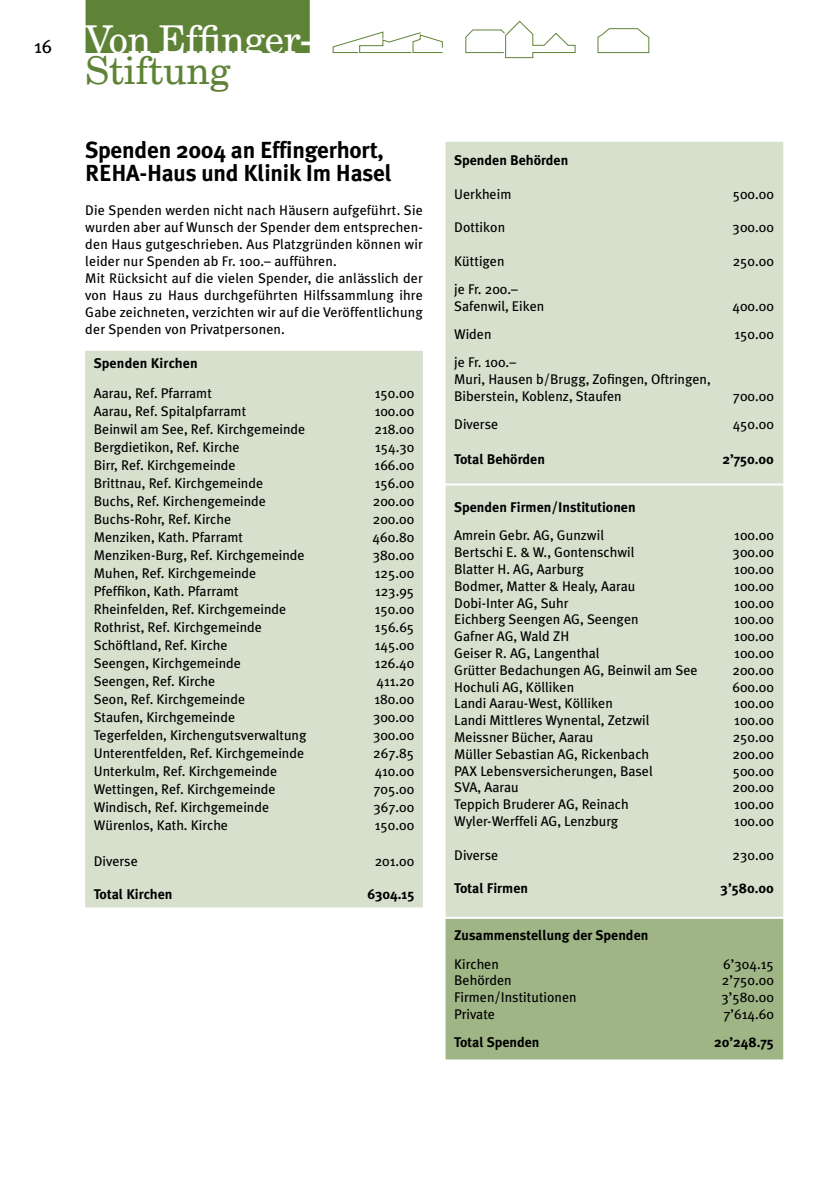
<style>
.page{position:relative;width:840px;height:1191px;background:#fff}
.page>*{position:absolute;margin:0;border:0;box-sizing:border-box;transform-origin:0 0}
.t1{font:38.4px "New Century Schlbk";letter-spacing:-.01em;color:#fff}
.t2{font:38.4px "New Century Schlbk";letter-spacing:-.005em;color:#5f8336}
.t3{font:700 23.2px/23.2px "Meta Plus";letter-spacing:-.01em;color:#000}
.t4{font:19px "Meta Plus";color:#000}
.t5{font:14px/17px "Meta Plus";color:#000}
.t6{font:700 14px "Meta Plus";color:#000}
</style>
<div class="page">
<div style="left:85px;top:0;width:224px;height:53px;background:#5f8336"></div>
<svg style="left:332px;top:31px;width:111px;height:22px"></svg>
<svg style="left:465px;top:21px;width:110px;height:37px"></svg>
<svg style="left:597px;top:28px;width:52px;height:25px"></svg>
<div style="left:85px;top:351px;width:337px;height:556px;background:#d7e0cd"></div>
<div style="left:445px;top:142px;width:337px;height:774px;background:#d7e0cd"></div>
<div style="left:445px;top:918px;width:337px;height:141px;background:#9fb586"></div>
<hr style="left:437px;top:483px;width:358px;height:2px;background:#fff">
<h3 class="t4" style="left:34px;top:35px;width:20px">16</h3>
<h1 class="t1" style="left:85px;top:16px;width:229px">Von Effinger-</h1>
<h1 class="t2" style="left:85px;top:47px;width:147px">Stiftung</h1>
<h2 class="t3" style="left:85px;top:138px;width:308px">Spenden 2004 an Effingerhort,<br>REHA-Haus und Klinik Im Hasel</h2>
<p class="t5" style="left:85px;top:202px;width:339px">Die Spenden werden nicht nach Häusern aufgeführt. Sie wurden aber auf Wunsch der Spender dem entsprechen&shy;den Haus gutgeschrieben. Aus Platzgründen können wir leider nur Spenden ab Fr. 100.– aufführen.<br>Mit Rücksicht auf die vielen Spender, die anlässlich der von Haus zu Haus durchgeführten Hilfssammlung ihre Gabe zeichneten, verzichten wir auf die Veröffentlichung der Spenden von Privatpersonen.</p>
<p class="t6" style="left:94px;top:355px;width:105px">Spenden Kirchen</p>
<p class="t5" style="left:94px;top:384px;width:119px">Aarau, Ref. Pfarramt</p>
<p class="t5" style="left:374px;top:384px;width:41px">150.00</p>
<p class="t5" style="left:94px;top:402px;width:154px">Aarau, Ref. Spitalpfarramt</p>
<p class="t5" style="left:374px;top:402px;width:41px">100.00</p>
<p class="t5" style="left:94px;top:420px;width:213px">Beinwil am See, Ref. Kirchgemeinde</p>
<p class="t5" style="left:374px;top:420px;width:41px">218.00</p>
<p class="t5" style="left:94px;top:438px;width:147px">Bergdietikon, Ref. Kirche</p>
<p class="t5" style="left:375px;top:438px;width:41px">154.30</p>
<p class="t5" style="left:94px;top:456px;width:143px">Birr, Ref. Kirchgemeinde</p>
<p class="t5" style="left:374px;top:456px;width:41px">166.00</p>
<p class="t5" style="left:94px;top:474px;width:171px">Brittnau, Ref. Kirchgemeinde</p>
<p class="t5" style="left:374px;top:474px;width:41px">156.00</p>
<p class="t5" style="left:94px;top:492px;width:174px">Buchs, Ref. Kirchengemeinde</p>
<p class="t5" style="left:373px;top:492px;width:43px">200.00</p>
<p class="t5" style="left:94px;top:510px;width:139px">Buchs-Rohr, Ref. Kirche</p>
<p class="t5" style="left:373px;top:510px;width:43px">200.00</p>
<p class="t5" style="left:94px;top:528px;width:151px">Menziken, Kath. Pfarramt</p>
<p class="t5" style="left:372px;top:528px;width:43px">460.80</p>
<p class="t5" style="left:94px;top:546px;width:212px">Menziken-Burg, Ref. Kirchgemeinde</p>
<p class="t5" style="left:372px;top:546px;width:43px">380.00</p>
<p class="t5" style="left:94px;top:564px;width:164px">Muhen, Ref. Kirchgemeinde</p>
<p class="t5" style="left:374px;top:564px;width:41px">125.00</p>
<p class="t5" style="left:94px;top:582px;width:146px">Pfeffikon, Kath. Pfarramt</p>
<p class="t5" style="left:375px;top:582px;width:41px">123.95</p>
<p class="t5" style="left:94px;top:600px;width:194px">Rheinfelden, Ref. Kirchgemeinde</p>
<p class="t5" style="left:374px;top:600px;width:41px">150.00</p>
<p class="t5" style="left:94px;top:618px;width:170px">Rothrist, Ref. Kirchgemeinde</p>
<p class="t5" style="left:375px;top:618px;width:41px">156.65</p>
<p class="t5" style="left:94px;top:636px;width:135px">Schöftland, Ref. Kirche</p>
<p class="t5" style="left:374px;top:636px;width:41px">145.00</p>
<p class="t5" style="left:94px;top:654px;width:148px">Seengen, Kirchgemeinde</p>
<p class="t5" style="left:374px;top:654px;width:41px">126.40</p>
<p class="t5" style="left:94px;top:672px;width:123px">Seengen, Ref. Kirche</p>
<p class="t5" style="left:376px;top:672px;width:39px">411.20</p>
<p class="t5" style="left:94px;top:690px;width:153px">Seon, Ref. Kirchgemeinde</p>
<p class="t5" style="left:374px;top:690px;width:41px">180.00</p>
<p class="t5" style="left:94px;top:708px;width:143px">Staufen, Kirchgemeinde</p>
<p class="t5" style="left:373px;top:708px;width:43px">300.00</p>
<p class="t5" style="left:94px;top:726px;width:214px">Tegerfelden, Kirchengutsverwaltung</p>
<p class="t5" style="left:373px;top:726px;width:43px">300.00</p>
<p class="t5" style="left:94px;top:744px;width:212px">Unterentfelden, Ref. Kirchgemeinde</p>
<p class="t5" style="left:373px;top:744px;width:43px">267.85</p>
<p class="t5" style="left:94px;top:762px;width:185px">Unterkulm, Ref. Kirchgemeinde</p>
<p class="t5" style="left:374px;top:762px;width:41px">410.00</p>
<p class="t5" style="left:94px;top:780px;width:183px">Wettingen, Ref. Kirchgemeinde</p>
<p class="t5" style="left:373px;top:780px;width:42px">705.00</p>
<p class="t5" style="left:94px;top:798px;width:177px">Windisch, Ref. Kirchgemeinde</p>
<p class="t5" style="left:373px;top:798px;width:42px">367.00</p>
<p class="t5" style="left:94px;top:816px;width:136px">Würenlos, Kath. Kirche</p>
<p class="t5" style="left:374px;top:816px;width:41px">150.00</p>
<p class="t5" style="left:94px;top:852px;width:46px">Diverse</p>
<p class="t5" style="left:374px;top:852px;width:41px">201.00</p>
<p class="t6" style="left:94px;top:886px;width:80px">Total Kirchen</p>
<p class="t6" style="left:367px;top:886px;width:48px">6304.15</p>
<p class="t6" style="left:454px;top:152px;width:116px">Spenden Behörden</p>
<p class="t5" style="left:454px;top:185px;width:59px">Uerkheim</p>
<p class="t5" style="left:732px;top:185px;width:43px">500.00</p>
<p class="t5" style="left:454px;top:219px;width:52px">Dottikon</p>
<p class="t5" style="left:732px;top:219px;width:43px">300.00</p>
<p class="t5" style="left:454px;top:252px;width:52px">Küttigen</p>
<p class="t5" style="left:732px;top:252px;width:43px">250.00</p>
<p class="t5" style="left:454px;top:280px;width:92px">je Fr. 200.–<br>Safenwil, Eiken</p>
<p class="t5" style="left:732px;top:297px;width:43px">400.00</p>
<p class="t5" style="left:454px;top:325px;width:39px">Widen</p>
<p class="t5" style="left:734px;top:325px;width:41px">150.00</p>
<p class="t5" style="left:454px;top:354px;width:258px">je Fr. 100.–<br>Muri, Hausen b/Brugg, Zofingen, Oftringen,<br>Biberstein, Koblenz, Staufen</p>
<p class="t5" style="left:732px;top:387px;width:42px">700.00</p>
<p class="t5" style="left:454px;top:415px;width:46px">Diverse</p>
<p class="t5" style="left:732px;top:415px;width:43px">450.00</p>
<p class="t6" style="left:454px;top:451px;width:92px">Total Behörden</p>
<p class="t6" style="left:722px;top:451px;width:53px">2’750.00</p>
<p class="t6" style="left:454px;top:499px;width:183px">Spenden Firmen/Institutionen</p>
<p class="t5" style="left:454px;top:527px;width:151px">Amrein Gebr. AG, Gunzwil</p>
<p class="t5" style="left:734px;top:527px;width:41px">100.00</p>
<p class="t5" style="left:454px;top:543px;width:182px">Bertschi E. &amp; W., Gontenschwil</p>
<p class="t5" style="left:732px;top:543px;width:43px">300.00</p>
<p class="t5" style="left:454px;top:560px;width:131px">Blatter H. AG, Aarburg</p>
<p class="t5" style="left:734px;top:560px;width:41px">100.00</p>
<p class="t5" style="left:454px;top:577px;width:183px">Bodmer, Matter &amp; Healy, Aarau</p>
<p class="t5" style="left:734px;top:577px;width:41px">100.00</p>
<p class="t5" style="left:454px;top:594px;width:116px">Dobi-Inter AG, Suhr</p>
<p class="t5" style="left:734px;top:594px;width:41px">100.00</p>
<p class="t5" style="left:454px;top:611px;width:186px">Eichberg Seengen AG, Seengen</p>
<p class="t5" style="left:734px;top:611px;width:41px">100.00</p>
<p class="t5" style="left:454px;top:627px;width:116px">Gafner AG, Wald ZH</p>
<p class="t5" style="left:734px;top:627px;width:41px">100.00</p>
<p class="t5" style="left:454px;top:644px;width:147px">Geiser R. AG, Langenthal</p>
<p class="t5" style="left:734px;top:644px;width:41px">100.00</p>
<p class="t5" style="left:454px;top:661px;width:245px">Grütter Bedachungen AG, Beinwil am See</p>
<p class="t5" style="left:732px;top:661px;width:43px">200.00</p>
<p class="t5" style="left:454px;top:678px;width:121px">Hochuli AG, Kölliken</p>
<p class="t5" style="left:732px;top:678px;width:43px">600.00</p>
<p class="t5" style="left:454px;top:695px;width:160px">Landi Aarau-West, Kölliken</p>
<p class="t5" style="left:734px;top:695px;width:41px">100.00</p>
<p class="t5" style="left:454px;top:711px;width:197px">Landi Mittleres Wynental, Zetzwil</p>
<p class="t5" style="left:734px;top:711px;width:41px">100.00</p>
<p class="t5" style="left:454px;top:728px;width:141px">Meissner Bücher, Aarau</p>
<p class="t5" style="left:732px;top:728px;width:43px">250.00</p>
<p class="t5" style="left:454px;top:745px;width:196px">Müller Sebastian AG, Rickenbach</p>
<p class="t5" style="left:732px;top:745px;width:43px">200.00</p>
<p class="t5" style="left:454px;top:762px;width:200px">PAX Lebensversicherungen, Basel</p>
<p class="t5" style="left:732px;top:762px;width:43px">500.00</p>
<p class="t5" style="left:454px;top:779px;width:66px">SVA, Aarau</p>
<p class="t5" style="left:732px;top:779px;width:43px">200.00</p>
<p class="t5" style="left:454px;top:795px;width:176px">Teppich Bruderer AG, Reinach</p>
<p class="t5" style="left:734px;top:795px;width:41px">100.00</p>
<p class="t5" style="left:454px;top:812px;width:165px">Wyler-Werffeli AG, Lenzburg</p>
<p class="t5" style="left:734px;top:812px;width:41px">100.00</p>
<p class="t5" style="left:454px;top:846px;width:46px">Diverse</p>
<p class="t5" style="left:732px;top:846px;width:43px">230.00</p>
<p class="t6" style="left:454px;top:880px;width:75px">Total Firmen</p>
<p class="t6" style="left:720px;top:880px;width:54px">3’580.00</p>
<p class="t6" style="left:454px;top:927px;width:196px">Zusammenstellung der Spenden</p>
<p class="t5" style="left:454px;top:955px;width:46px">Kirchen</p>
<p class="t5" style="left:723px;top:955px;width:52px">6’304.15</p>
<p class="t5" style="left:454px;top:972px;width:59px">Behörden</p>
<p class="t5" style="left:721px;top:972px;width:53px">2’750.00</p>
<p class="t5" style="left:454px;top:988px;width:124px">Firmen/Institutionen</p>
<p class="t5" style="left:721px;top:988px;width:54px">3’580.00</p>
<p class="t5" style="left:454px;top:1005px;width:42px">Private</p>
<p class="t5" style="left:723px;top:1005px;width:52px">7’614.60</p>
<p class="t6" style="left:454px;top:1034px;width:87px">Total Spenden</p>
<p class="t6" style="left:713px;top:1034px;width:61px">20’248.75</p>
</div>
